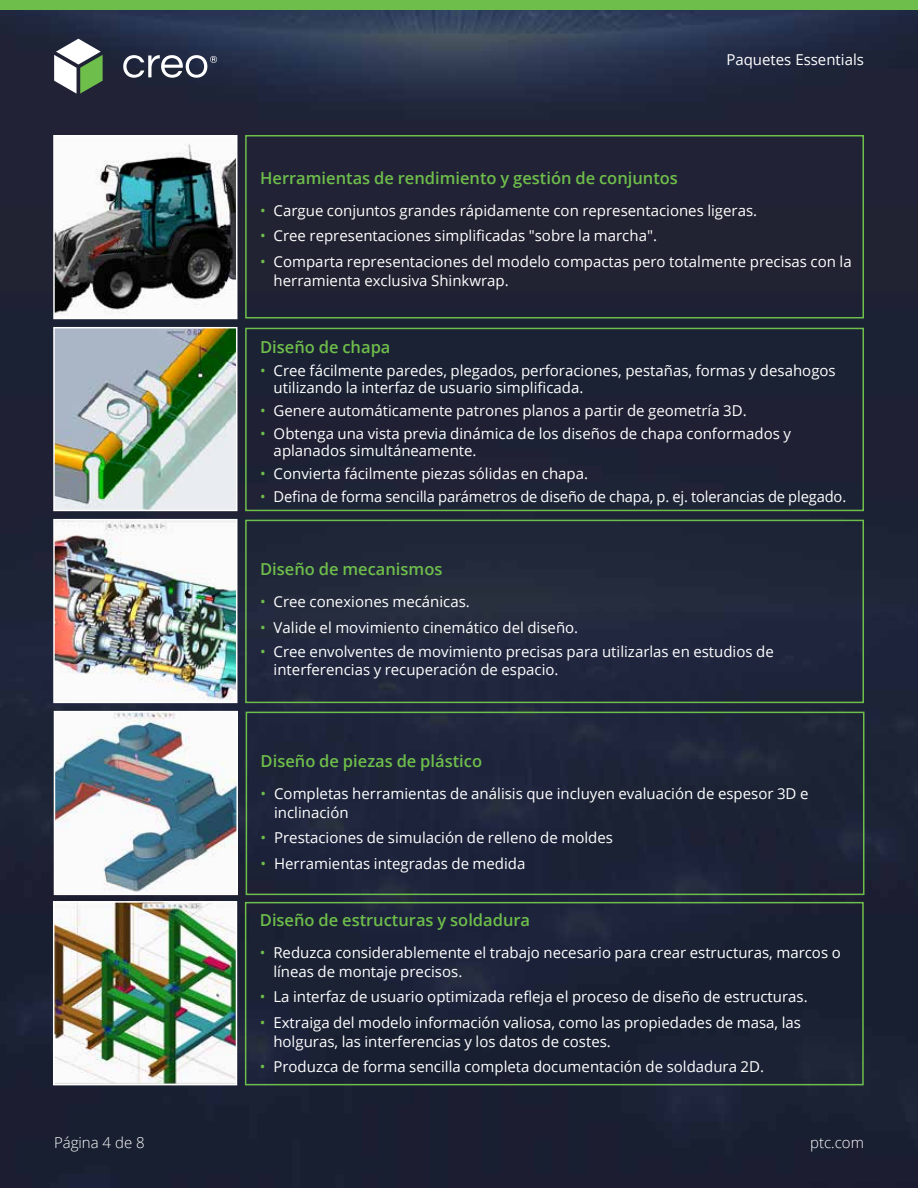
<style>
.page{position:relative;width:918px;height:1188px;background:#fff}
.page>*{position:absolute;margin:0;border:0;box-sizing:border-box;transform-origin:0 0}
.t1{font:600 16.5px "Open Sans";color:#6ebe4b}
.t2{font:15px/18.8px "Open Sans";color:#fff}
.t3{font:300 15px "Open Sans";color:#fff}
.s1{color:#6ebe4b}
</style>
<div class="page">
<img style="left:0;top:10px;width:918px;height:1178px">
<img style="left:56px;top:138px;width:178px;height:178px">
<div style="left:53px;top:135px;width:184px;height:184px;border:2px solid #fff"></div>
<div style="left:245px;top:135px;width:619px;height:183px;border:2px solid #6ebe4b"></div>
<img style="left:56px;top:330px;width:178px;height:178px">
<div style="left:53px;top:327px;width:184px;height:184px;border:2px solid #fff"></div>
<div style="left:245px;top:328px;width:619px;height:183px;border:2px solid #6ebe4b"></div>
<img style="left:56px;top:522px;width:178px;height:178px">
<div style="left:53px;top:519px;width:184px;height:184px;border:2px solid #fff"></div>
<div style="left:245px;top:520px;width:619px;height:183px;border:2px solid #6ebe4b"></div>
<img style="left:57px;top:714px;width:178px;height:178px">
<div style="left:54px;top:711px;width:184px;height:184px;border:2px solid #fff"></div>
<div style="left:246px;top:712px;width:618px;height:183px;border:2px solid #6ebe4b"></div>
<img style="left:56px;top:904px;width:178px;height:178px">
<div style="left:53px;top:901px;width:184px;height:184px;border:2px solid #fff"></div>
<div style="left:245px;top:902px;width:619px;height:183px;border:2px solid #6ebe4b"></div>
<div style="left:0;top:0;width:918px;height:10px;background:#6ebe4b"></div>
<svg style="left:123px;top:55px;width:94px;height:23px"></svg>
<svg style="left:54px;top:39px;width:49px;height:55px"></svg>
<p class="t2" style="left:726px;top:50px;width:139px">Paquetes Essentials</p>
<p class="t1" style="left:260px;top:166px;width:419px">Herramientas de rendimiento y gestión de conjuntos</p>
<p class="t2" style="left:260px;top:201px;width:499px"><span class="s1">•</span> Cargue conjuntos grandes rápidamente con representaciones ligeras.</p>
<p class="t2" style="left:260px;top:226px;width:398px"><span class="s1">•</span> Cree representaciones simplificadas "sobre la marcha".</p>
<p class="t2" style="left:274px;top:252px;width:580px;text-indent:-14px"><span class="s1">•</span> Comparta representaciones del modelo compactas pero totalmente precisas con la herramienta exclusiva Shinkwrap.</p>
<p class="t1" style="left:260px;top:336px;width:132px">Diseño de chapa</p>
<p class="t2" style="left:274px;top:362px;width:564px;line-height:16.5px;text-indent:-14px"><span class="s1">•</span> Cree fácilmente paredes, plegados, perforaciones, pestañas, formas y desahogos utilizando la interfaz de usuario simplificada.</p>
<p class="t2" style="left:260px;top:401px;width:488px"><span class="s1">•</span> Genere automáticamente patrones planos a partir de geometría 3D.</p>
<p class="t2" style="left:274px;top:425px;width:519px;line-height:16.5px;text-indent:-14px"><span class="s1">•</span> Obtenga una vista previa dinámica de los diseños de chapa conformados y aplanados simultáneamente.</p>
<p class="t2" style="left:260px;top:464px;width:329px"><span class="s1">•</span> Convierta fácilmente piezas sólidas en chapa.</p>
<p class="t2" style="left:260px;top:487px;width:588px"><span class="s1">•</span> Defina de forma sencilla parámetros de diseño de chapa, p. ej. tolerancias de plegado.</p>
<p class="t1" style="left:260px;top:557px;width:184px">Diseño de mecanismos</p>
<p class="t2" style="left:260px;top:592px;width:211px"><span class="s1">•</span> Cree conexiones mecánicas.</p>
<p class="t2" style="left:260px;top:617px;width:320px"><span class="s1">•</span> Valide el movimiento cinemático del diseño.</p>
<p class="t2" style="left:274px;top:642px;width:502px;line-height:18px;text-indent:-14px"><span class="s1">•</span> Cree envolventes de movimiento precisas para utilizarlas en estudios de interferencias y recuperación de espacio.</p>
<p class="t1" style="left:261px;top:749px;width:223px">Diseño de piezas de plástico</p>
<p class="t2" style="left:274px;top:784px;width:536px;text-indent:-14px"><span class="s1">•</span> Completas herramientas de análisis que incluyen evaluación de espesor 3D e inclinación</p>
<p class="t2" style="left:261px;top:828px;width:354px"><span class="s1">•</span> Prestaciones de simulación de relleno de moldes</p>
<p class="t2" style="left:261px;top:854px;width:266px"><span class="s1">•</span> Herramientas integradas de medida</p>
<p class="t1" style="left:260px;top:909px;width:272px">Diseño de estructuras y soldadura</p>
<p class="t2" style="left:273px;top:943px;width:569px;text-indent:-14px"><span class="s1">•</span> Reduzca considerablemente el trabajo necesario para crear estructuras, marcos o líneas de montaje precisos.</p>
<p class="t2" style="left:260px;top:987px;width:549px"><span class="s1">•</span> La interfaz de usuario optimizada refleja el proceso de diseño de estructuras.</p>
<p class="t2" style="left:273px;top:1013px;width:529px;text-indent:-14px"><span class="s1">•</span> Extraiga del modelo información valiosa, como las propiedades de masa, las holguras, las interferencias y los datos de costes.</p>
<p class="t2" style="left:260px;top:1057px;width:506px"><span class="s1">•</span> Produzca de forma sencilla completa documentación de soldadura 2D.</p>
<p class="t3" style="left:54px;top:1132px;width:92px">Página 4 de 8</p>
<p class="t3" style="left:810px;top:1132px;width:55px">ptc.com</p>
</div>
